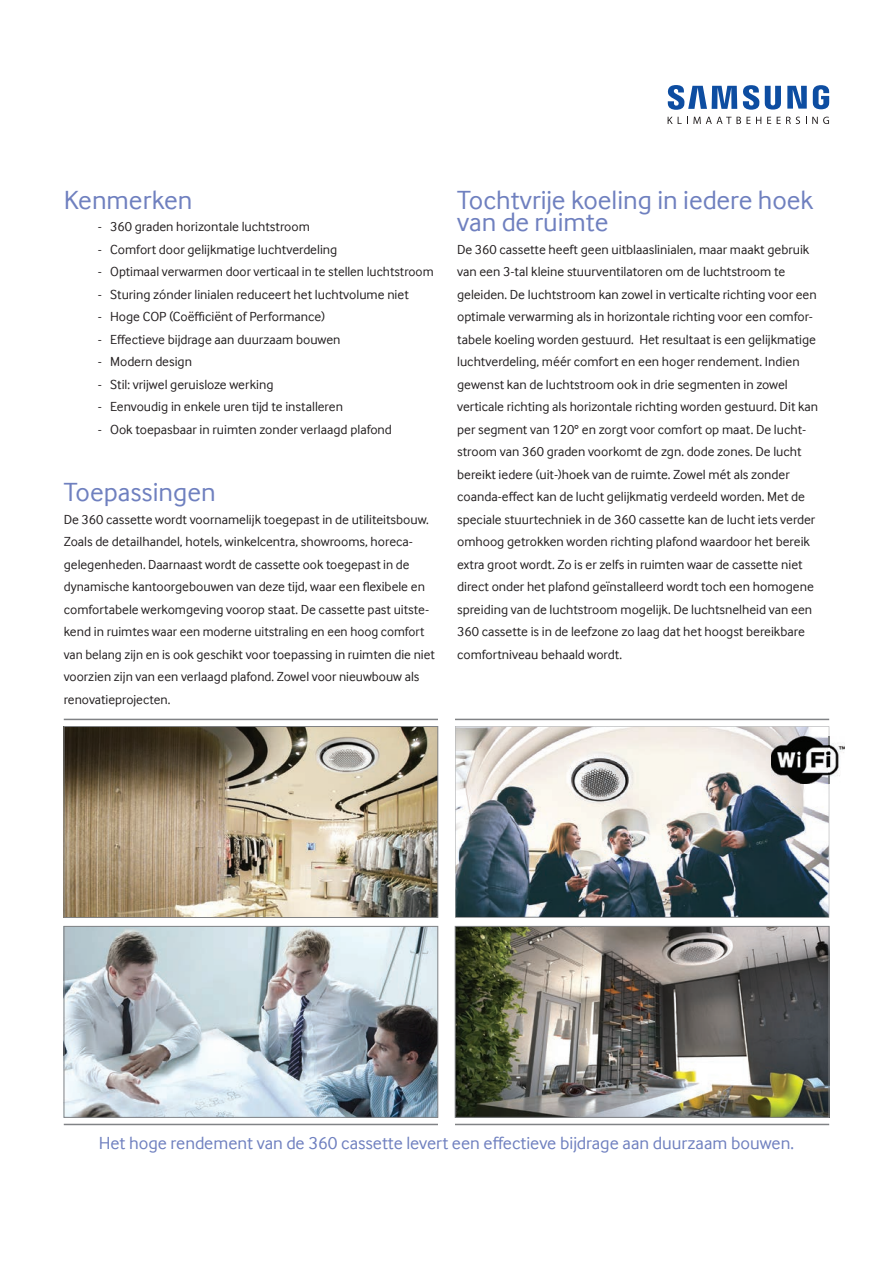
<style>
.page{position:relative;width:893px;height:1263px;background:#fff}
.page>*{position:absolute;margin:0;border:0;box-sizing:border-box;transform-origin:0 0}
.t1{font:27px/22.5px "Samsung Inter Face";color:#6f80bf}
.t2{font:18px "Samsung Inter Face";color:#6f80bf}
.t3{font:13.5px/22.5px "Samsung Inter Face";color:#231f20}
</style>
<div class="page">
<img style="left:66px;top:728px;width:370px;height:188px">
<div style="left:64px;top:726px;width:374px;height:192px;border:1px solid #808285"></div>
<img style="left:66px;top:928px;width:370px;height:187px">
<div style="left:64px;top:926px;width:374px;height:191px;border:1px solid #808285"></div>
<img style="left:457px;top:928px;width:370px;height:187px">
<div style="left:455px;top:926px;width:374px;height:191px;border:1px solid #808285"></div>
<img style="left:455px;top:726px;width:374px;height:192px">
<svg style="left:668px;top:117px;width:93px;height:7px"></svg>
<svg style="left:767px;top:117px;width:4px;height:7px"></svg>
<svg style="left:777px;top:117px;width:24px;height:7px"></svg>
<svg style="left:812px;top:117px;width:17px;height:7px"></svg>
<svg style="left:668px;top:85px;width:161px;height:25px"></svg>
<img style="left:771px;top:737px;width:73px;height:47px">
<hr style="left:455px;top:1124px;width:374px;height:1px;background:#808285">
<hr style="left:455px;top:719px;width:374px;height:1px;background:#808285">
<hr style="left:64px;top:719px;width:374px;height:1px;background:#808285">
<hr style="left:64px;top:1124px;width:374px;height:1px;background:#808285">
<h1 class="t1" style="left:64px;top:188px;width:130px">Kenmerken</h1>
<p class="t3" style="left:98px;top:215px;width:214px">- 360 graden horizontale luchtstroom</p>
<p class="t3" style="left:98px;top:238px;width:241px">- Comfort door gelijkmatige luchtverdeling</p>
<p class="t3" style="left:98px;top:260px;width:337px">- Optimaal verwarmen door verticaal in te stellen luchtstroom</p>
<p class="t3" style="left:98px;top:283px;width:313px">- Sturing zónder linialen reduceert het luchtvolume niet</p>
<p class="t3" style="left:98px;top:305px;width:229px">- Hoge COP (Coëfficiënt of Performance)</p>
<p class="t3" style="left:98px;top:328px;width:244px">- Effectieve bijdrage aan duurzaam bouwen</p>
<p class="t3" style="left:98px;top:350px;width:96px">- Modern design</p>
<p class="t3" style="left:98px;top:373px;width:177px">- Stil: vrijwel geruisloze werking</p>
<p class="t3" style="left:98px;top:395px;width:247px">- Eenvoudig in enkele uren tijd te installeren</p>
<p class="t3" style="left:98px;top:418px;width:296px">- Ook toepasbaar in ruimten zonder verlaagd plafond</p>
<h1 class="t1" style="left:64px;top:481px;width:153px">Toepassingen</h1>
<p class="t3" style="left:64px;top:508px;width:373px">De 360 cassette wordt voornamelijk toegepast in de utiliteitsbouw.<br>Zoals de detailhandel, hotels, winkelcentra, showrooms, horeca&shy;gelegenheden. Daarnaast wordt de cassette ook toegepast in de dynamische kantoorgebouwen van deze tijd, waar een flexibele en comfortabele werkomgeving voorop staat. De cassette past uitste&shy;kend in ruimtes waar een moderne uitstraling en een hoog comfort van belang zijn en is ook geschikt voor toepassing in ruimten die niet voorzien zijn van een verlaagd plafond. Zowel voor nieuwbouw als renovatieprojecten.</p>
<h1 class="t1" style="left:457px;top:188px;width:358px">Tochtvrije koeling in iedere hoek van de ruimte</h1>
<p class="t3" style="left:457px;top:238px;width:362px">De 360 cassette heeft geen uitblaaslinialen, maar maakt gebruik van een 3-tal kleine stuurventilatoren om de luchtstroom te geleiden. De luchtstroom kan zowel in verticalte richting voor een optimale verwarming als in horizontale richting voor een comfor&shy;tabele koeling worden gestuurd. Het resultaat is een gelijkmatige luchtverdeling, méér comfort en een hoger rendement. Indien gewenst kan de luchtstroom ook in drie segmenten in zowel verticale richting als horizontale richting worden gestuurd. Dit kan per segment van 120° en zorgt voor comfort op maat. De lucht&shy;stroom van 360 graden voorkomt de zgn. dode zones. De lucht bereikt iedere (uit-)hoek van de ruimte. Zowel mét als zonder coanda-effect kan de lucht gelijkmatig verdeeld worden. Met de speciale stuurtechniek in de 360 cassette kan de lucht iets verder omhoog getrokken worden richting plafond waardoor het bereik extra groot wordt. Zo is er zelfs in ruimten waar de cassette niet direct onder het plafond geïnstalleerd wordt toch een homogene spreiding van de luchtstroom mogelijk. De luchtsnelheid van een 360 cassette is in de leefzone zo laag dat het hoogst bereikbare comfortniveau behaald wordt.</p>
<h2 class="t2" style="left:99px;top:1133px;width:697px">Het hoge rendement van de 360 cassette levert een effectieve bijdrage aan duurzaam bouwen.</h2>
</div>
